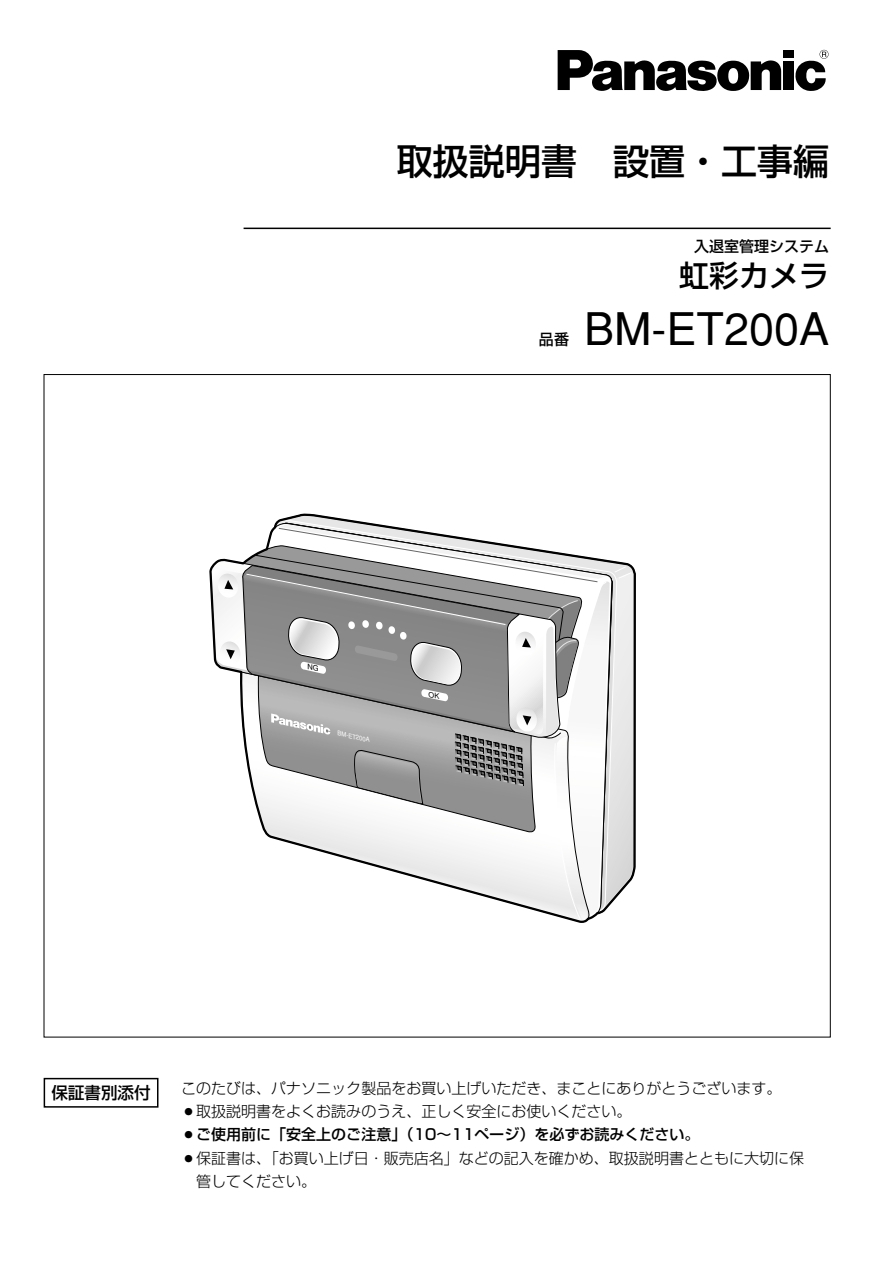
<style>
.page{position:relative;width:893px;height:1263px;background:#fff}
.page>*{position:absolute;margin:0;border:0;box-sizing:border-box;transform-origin:0 0}
.t1{font:45px "Helvetica";color:#000}
.t2{font:500 36px "Shin Go";color:#000}
.t3{font:500 30px "Shin Go";color:#000}
.t4{font:500 16.5px "Shin Go";color:#000}
.t5{font:300 15px/23.5px "Shin Go";color:#000}
.t6{font:500 15px "Shin Go";color:#000}
.t7{font:italic 6.45px "Helvetica";color:#fff;scale:.94 1}
</style>
<div class="page">
<svg style="left:210px;top:513px;width:426px;height:410px"></svg>
<div style="left:44px;top:1078px;width:114px;height:30px;border:2px solid #000"></div>
<hr style="left:243px;top:228px;width:587px;height:1px;background:#000">
<div style="left:783px;top:50px;width:11px;height:8px;background:#000"></div>
<div style="left:783px;top:61px;width:11px;height:29px;background:#000"></div>
<svg style="left:557px;top:50px;width:224px;height:41px"></svg>
<svg style="left:795px;top:50px;width:33px;height:41px"></svg>
<svg style="left:216px;top:524px;width:417px;height:397px"></svg>
<h2 class="t2" style="left:397px;top:148px;width:433px">取扱説明書　設置・工事編</h2>
<p class="t6" style="left:694px;top:240px;width:136px">入退室管理システム</p>
<h3 class="t3" style="left:679px;top:264px;width:151px">虹彩カメラ</h3>
<h1 class="t1" style="left:584px;top:313px;width:247px">BM-ET200A</h1>
<p class="t6" style="left:539px;top:334px;width:46px">品番　</p>
<p class="t7" style="left:338px;top:731px;width:36px;rotate:12deg">BM-ET200A</p>
<p class="t4" style="left:52px;top:1086px;width:100px">保証書別添付</p>
<p class="t5" style="left:181px;top:1079px;width:601px">このたびは、パナソニック製品をお買い上げいただき、まことにありがとうございます。</p>
<p class="t5" style="left:181px;top:1101px;width:451px">○取扱説明書をよくお読みのうえ、正しく安全にお使いください。</p>
<p class="t6" style="left:181px;top:1129px;width:520px">○ご使用前に「安全上のご注意」（10～11ページ）を必ずお読みください。</p>
<p class="t5" style="left:196px;top:1148px;width:609px;text-indent:-15px">○保証書は、「お買い上げ日・販売店名」などの記入を確かめ、取扱説明書とともに大切に保管してください。</p>
</div>
